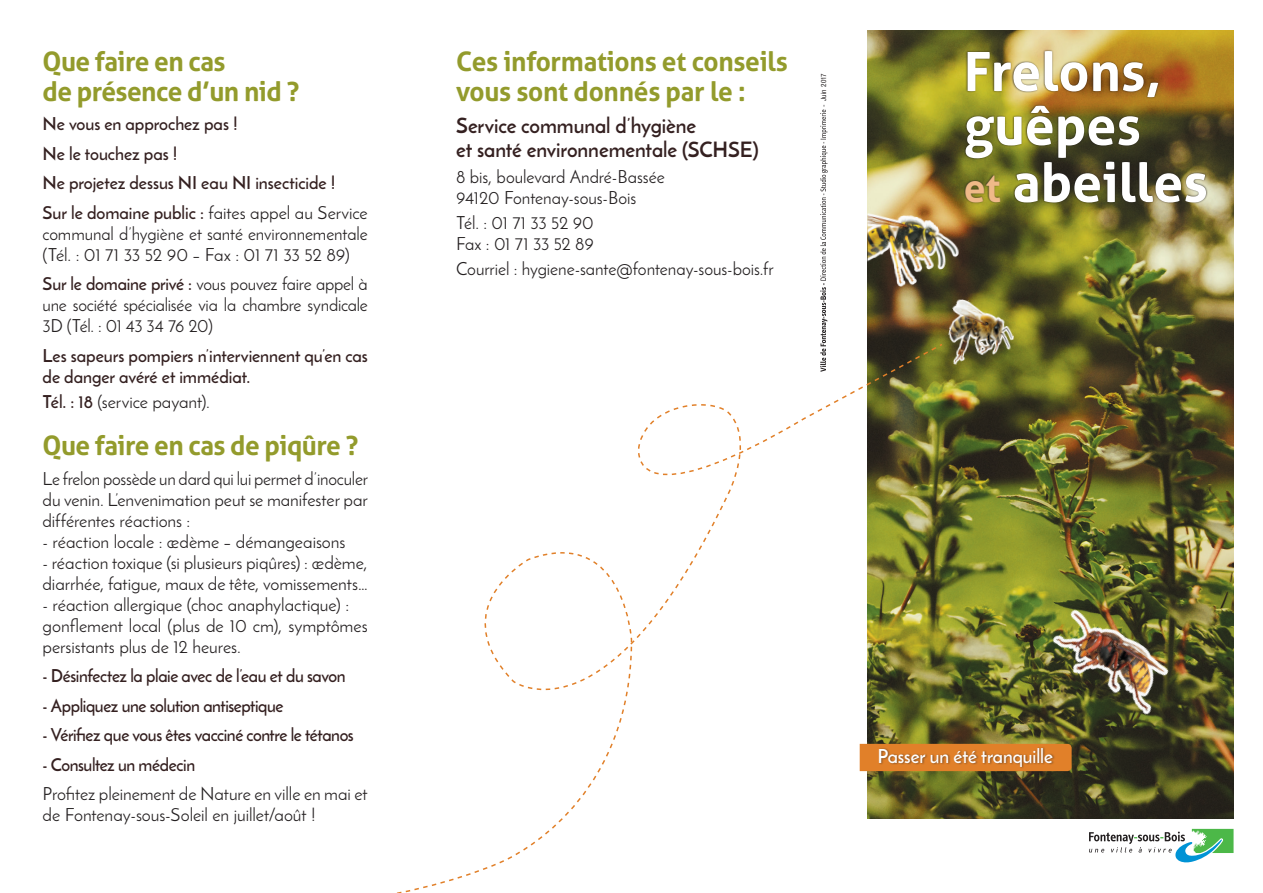
<style>
.page{position:relative;width:1263px;height:893px;background:#fff}
.page>*{position:absolute;margin:0;border:0;box-sizing:border-box;transform-origin:0 0}
.t1{font:700 54px "Aller";color:#fff}
.t2{font:700 27px "Aller";letter-spacing:-.02em;color:#939b2c}
.t3{font:700 21px "Josefin Sans";letter-spacing:-.005em;color:#342020}
.t4{font:600 19.5px "Josefin Sans";letter-spacing:-.005em;color:#fff}
.t5{font:18px/21px "Josefin Sans";letter-spacing:-.005em;color:#231f20;text-align:justify}
.t6{font:600 18px/21px "Josefin Sans";letter-spacing:-.015em;color:#342020}
.t7{font:600 18px "Josefin Sans";letter-spacing:-.015em;color:#342020;scale:.96 1}
.t8{font:condensed 7.2px "Helvetica Neue";letter-spacing:.015em;color:#231f20}
.s1{font-weight:600;color:#342020}
.s2{font-size:39.6px;color:#efb988}
</style>
<div class="page">
<svg style="left:1089px;top:829px;width:144px;height:34px"></svg>
<img style="left:820px;top:109px;width:8px;height:233px">
<img style="left:867px;top:31px;width:366px;height:787px">
<svg style="left:944px;top:744px;width:127px;height:27px"></svg>
<div style="left:878px;top:747px;width:177px;height:22px;background:#231f20;opacity:.5"></div>
<div style="left:964px;top:49px;width:244px;height:155px;background:#231f20;opacity:.75"></div>
<img style="left:944px;top:298px;width:74px;height:75px">
<img style="left:1034px;top:576px;width:166px;height:158px">
<img style="left:867px;top:186px;width:99px;height:117px">
<svg style="left:397px;top:342px;width:547px;height:551px"></svg>
<p class="t2" style="left:43px;top:45px;width:185px">Que faire en cas</p>
<p class="t2" style="left:43px;top:75px;width:258px">de présence d’un nid ?</p>
<p class="t6" style="left:43px;top:113px;width:197px">Ne vous en approchez pas !</p>
<p class="t6" style="left:43px;top:143px;width:137px">Ne le touchez pas !</p>
<p class="t6" style="left:43px;top:172px;width:295px">Ne projetez dessus NI eau NI insecticide !</p>
<p class="t5" style="left:43px;top:202px;width:327px"><span class="s1">Sur le domaine public :</span> faites appel au Service communal d’hygiène et santé environnementale (Tél. : 01 71 33 52 90 – Fax : 01 71 33 52 89)</p>
<p class="t5" style="left:43px;top:274px;width:327px"><span class="s1">Sur le domaine privé :</span> vous pouvez faire appel à une société spécialisée via la chambre syndicale 3D (Tél. : 01 43 34 76 20)</p>
<p class="t6" style="left:43px;top:345px;width:327px">Les sapeurs pompiers n’interviennent qu’en cas de danger avéré et immédiat.</p>
<p class="t5" style="left:43px;top:391px;width:169px"><span class="s1">Tél. : 18</span> (service payant).</p>
<p class="t2" style="left:43px;top:429px;width:317px">Que faire en cas de piqûre ?</p>
<p class="t5" style="left:43px;top:468px;width:327px">Le frelon possède un dard qui lui permet d’inoculer du venin. L’envenimation peut se manifester par différentes réactions :</p>
<p class="t5" style="left:43px;top:531px;width:304px">- réaction locale : œdème – démangeaisons</p>
<p class="t5" style="left:43px;top:552px;width:327px">- réaction toxique (si plusieurs piqûres) : œdème, diarrhée, fatigue, maux de tête, vomissements…</p>
<p class="t5" style="left:43px;top:594px;width:308px">- réaction allergique (choc anaphylactique) :</p>
<p class="t5" style="left:43px;top:615px;width:327px">gonflement local (plus de 10 cm), symptômes persistants plus de 12 heures.</p>
<p class="t7" style="left:43px;top:665px;width:317px">- Désinfectez la plaie avec de l’eau et du savon</p>
<p class="t7" style="left:43px;top:694px;width:253px">- Appliquez une solution antiseptique</p>
<p class="t7" style="left:43px;top:724px;width:326px">- Vérifiez que vous êtes vacciné contre le tétanos</p>
<p class="t7" style="left:43px;top:753px;width:161px">- Consultez un médecin</p>
<p class="t5" style="left:43px;top:783px;width:327px">Profitez pleinement de Nature en ville en mai et de Fontenay-sous-Soleil en juillet/août !</p>
<p class="t2" style="left:456px;top:45px;width:333px">Ces informations et conseils</p>
<p class="t2" style="left:456px;top:75px;width:291px">vous sont donnés par le :</p>
<p class="t3" style="left:456px;top:113px;width:242px">Service communal d’hygiène</p>
<p class="t3" style="left:456px;top:137px;width:304px">et santé environnementale (SCHSE)</p>
<p class="t5" style="left:456px;top:166px;width:210px">8 bis, boulevard André-Bassée</p>
<p class="t5" style="left:456px;top:187px;width:182px">94120 Fontenay-sous-Bois</p>
<p class="t5" style="left:456px;top:212px;width:139px">Tél. : 01 71 33 52 90</p>
<p class="t5" style="left:456px;top:233px;width:139px">Fax : 01 71 33 52 89</p>
<p class="t5" style="left:456px;top:258px;width:319px">Courriel : hygiene-sante@fontenay-sous-bois.fr</p>
<p class="t8" style="left:819px;top:107px;width:35px;rotate:-90deg">- Juin 2017</p>
<p class="t1" style="left:964px;top:38px;width:199px">Frelons,</p>
<p class="t1" style="left:964px;top:92px;width:179px">guêpes</p>
<p class="t1" style="left:964px;top:149px;width:245px"><span class="s2">et</span> abeilles</p>
<p class="t4" style="left:877px;top:744px;width:177px">Passer un été tranquille</p>
</div>
